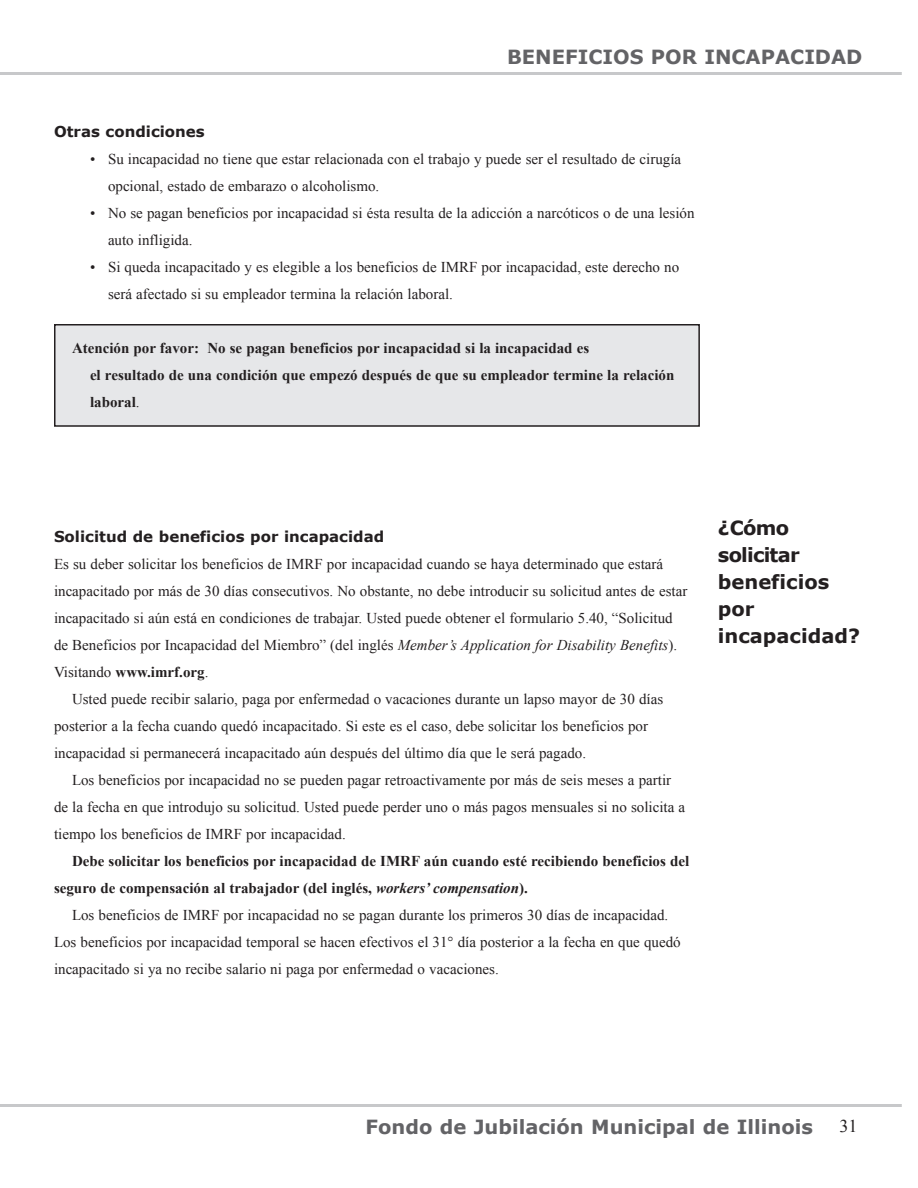
<style>
.page{position:relative;width:918px;height:1188px;background:#fff}
.page>*{position:absolute;margin:0;border:0;box-sizing:border-box;transform-origin:0 0}
.Page_header_right{font:700 19.5px "Verdana";color:#636366}
.right_side_headings{font:700 19.5px/27px "Verdana";color:#231f20}
.t1{font:18px "Times New Roman";color:#231f20}
.Paragraph_no_indent{font:15px/27px "Times New Roman";color:#231f20}
.Paragraph_w_indent_n{font:15px/27px "Times New Roman";color:#231f20}
.hanging_indented_par{font:700 15px/27px "Times New Roman";color:#231f20}
.Paragraph_w_indent_n-2{font:700 15px/27px "Times New Roman";color:#231f20}
.subhead{font:700 15px "Verdana";color:#231f20}
.s1{font-weight:400}
.s2{font-style:italic}
.s3{font-weight:700}
</style>
<div class="page">
<hr style="left:0;top:72px;width:902px;height:3px;background:#c7c8ca">
<hr style="left:0;top:1104px;width:902px;height:3px;background:#c7c8ca">
<div style="left:55px;top:325px;width:644px;height:101px;background:#e6e7e9"></div>
<div style="left:54px;top:324px;width:646px;height:103px;border:2px solid #231f20"></div>
<p class="Page_header_right" style="left:507px;top:43px;width:357px">BENEFICIOS POR INCAPACIDAD</p>
<p class="subhead" style="left:54px;top:121px;width:152px">Otras condiciones</p>
<p class="Paragraph_no_indent" style="left:108px;top:146px;width:575px;text-indent:-18px">• Su incapacidad no tiene que estar relacionada con el trabajo y puede ser el resultado de cirugía opcional, estado de embarazo o alcoholismo.</p>
<p class="Paragraph_no_indent" style="left:108px;top:200px;width:588px;text-indent:-18px">• No se pagan beneficios por incapacidad si ésta resulta de la adicción a narcóticos o de una lesión auto infligida.</p>
<p class="Paragraph_no_indent" style="left:108px;top:254px;width:573px;text-indent:-18px">• Si queda incapacitado y es elegible a los beneficios de IMRF por incapacidad, este derecho no será afectado si su empleador termina la relación laboral.</p>
<p class="hanging_indented_par" style="left:90px;top:335px;width:586px;text-indent:-18px">Atención por favor: No se pagan beneficios por incapacidad si la incapacidad es<br>el resultado de una condición que empezó después de que su empleador termine la relación laboral<span class="s1">.</span></p>
<p class="subhead" style="left:54px;top:526px;width:332px">Solicitud de beneficios por incapacidad</p>
<p class="Paragraph_no_indent" style="left:54px;top:551px;width:635px">Es su deber solicitar los beneficios de IMRF por incapacidad cuando se haya determinado que estará incapacitado por más de 30 días consecutivos. No obstante, no debe introducir su solicitud antes de estar incapacitado si aún está en condiciones de trabajar. Usted puede obtener el formulario 5.40, “Solicitud de Beneficios por Incapacidad del Miembro” (del inglés <span class="s2">Member’s Application for Disability Benefits</span>).<br>Visitando <span class="s3">www.imrf.org</span>.</p>
<p class="Paragraph_w_indent_n" style="left:54px;top:686px;width:611px;text-indent:18px">Usted puede recibir salario, paga por enfermedad o vacaciones durante un lapso mayor de 30 días posterior a la fecha cuando quedó incapacitado. Si este es el caso, debe solicitar los beneficios por incapacidad si permanecerá incapacitado aún después del último día que le será pagado.</p>
<p class="Paragraph_w_indent_n" style="left:54px;top:767px;width:633px;text-indent:18px">Los beneficios por incapacidad no se pueden pagar retroactivamente por más de seis meses a partir de la fecha en que introdujo su solicitud. Usted puede perder uno o más pagos mensuales si no solicita a tiempo los beneficios de IMRF por incapacidad.</p>
<p class="Paragraph_w_indent_n-2" style="left:54px;top:848px;width:637px;text-indent:18px">Debe solicitar los beneficios por incapacidad de IMRF aún cuando esté recibiendo beneficios del seguro de compensación al trabajador (del inglés, <span class="s2">workers’ compensation</span>).</p>
<p class="Paragraph_w_indent_n" style="left:54px;top:902px;width:628px;text-indent:18px">Los beneficios de IMRF por incapacidad no se pagan durante los primeros 30 días de incapacidad.<br>Los beneficios por incapacidad temporal se hacen efectivos el 31° día posterior a la fecha en que quedó incapacitado si ya no recibe salario ni paga por enfermedad o vacaciones.</p>
<p class="right_side_headings" style="left:718px;top:514px;width:144px">¿Cómo solicitar beneficios por incapacidad?</p>
<h1 class="Page_header_right" style="left:366px;top:1113px;width:449px">Fondo de Jubilación Municipal de Illinois</h1>
<p class="t1" style="left:840px;top:1114px;width:19px">31</p>
</div>
